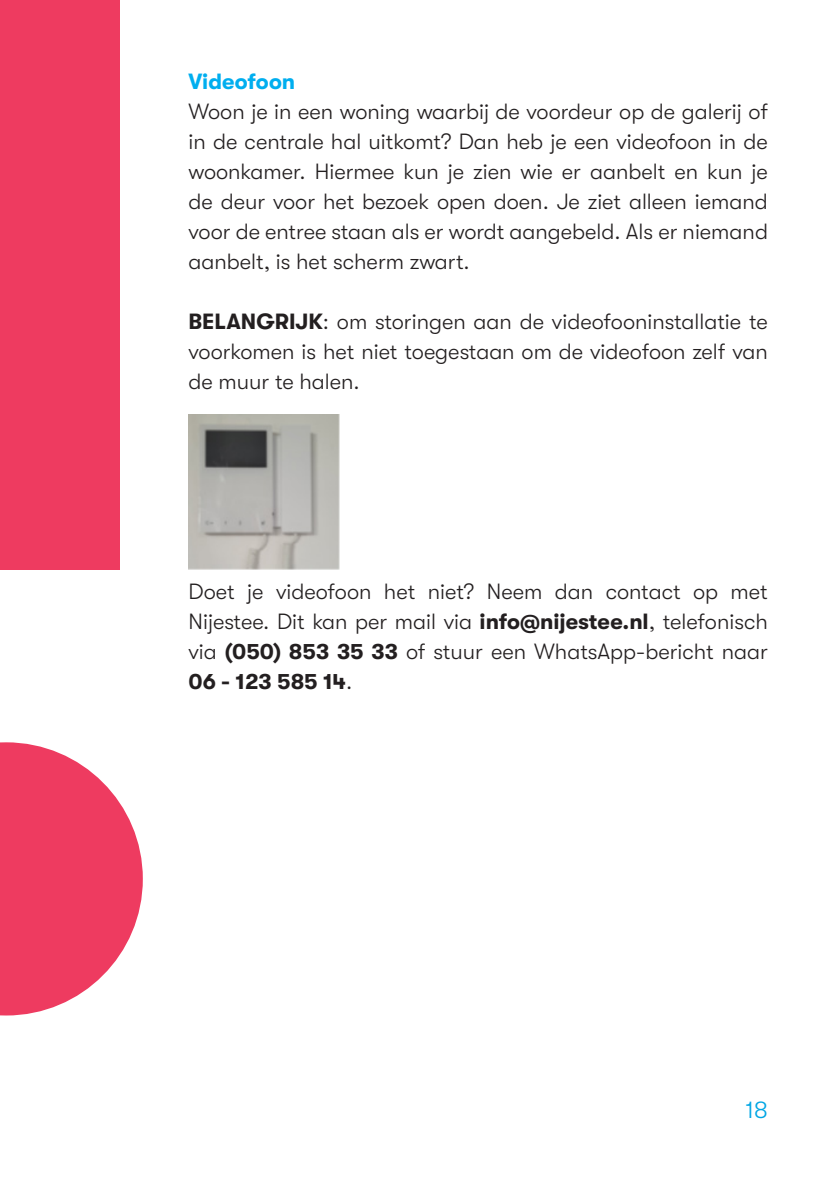
<style>
.page{position:relative;width:840px;height:1191px;background:#fff}
.page>*{position:absolute;margin:0;border:0;box-sizing:border-box;transform-origin:0 0}
.t1{font:300 24px "GT Walsheim";color:#00a6e4}
.t2{font:300 22px/30px "GT Walsheim";color:#231f20;text-align:justify}
.t3{font:700 22px "GT Walsheim";color:#00aeef}
.s1{font-weight:700}
</style>
<div class="page">
<div style="left:0;top:0;width:120px;height:570px;background:#ee3b60"></div>
<svg style="left:0;top:742px;width:143px;height:273px"></svg>
<img style="left:188px;top:414px;width:151px;height:155px">
<p class="t3" style="left:188px;top:69px;width:108px">Videofoon</p>
<p class="t2" style="left:188px;top:96px;width:580px">Woon je in een woning waarbij de voordeur op de galerij of in de centrale hal uitkomt? Dan heb je een videofoon in de woonkamer. Hiermee kun je zien wie er aanbelt en kun je de deur voor het bezoek open doen. Je ziet alleen iemand voor de entree staan als er wordt aangebeld. Als er niemand aanbelt, is het scherm zwart.</p>
<p class="t2" style="left:188px;top:306px;width:580px"><span class="s1">BELANGRIJK</span>: om storingen aan de videofooninstallatie te voorkomen is het niet toegestaan om de videofoon zelf van de muur te halen.</p>
<p class="t2" style="left:188px;top:576px;width:580px">Doet je videofoon het niet? Neem dan contact op met Nijestee. Dit kan per mail via <span class="s1">info@nijestee.nl</span>, telefonisch via <span class="s1">(050) 853 35 33</span> of stuur een WhatsApp-bericht naar <span class="s1">06 - 123 585 14</span>.</p>
<p class="t1" style="left:745px;top:1096px;width:24px">18</p>
</div>
